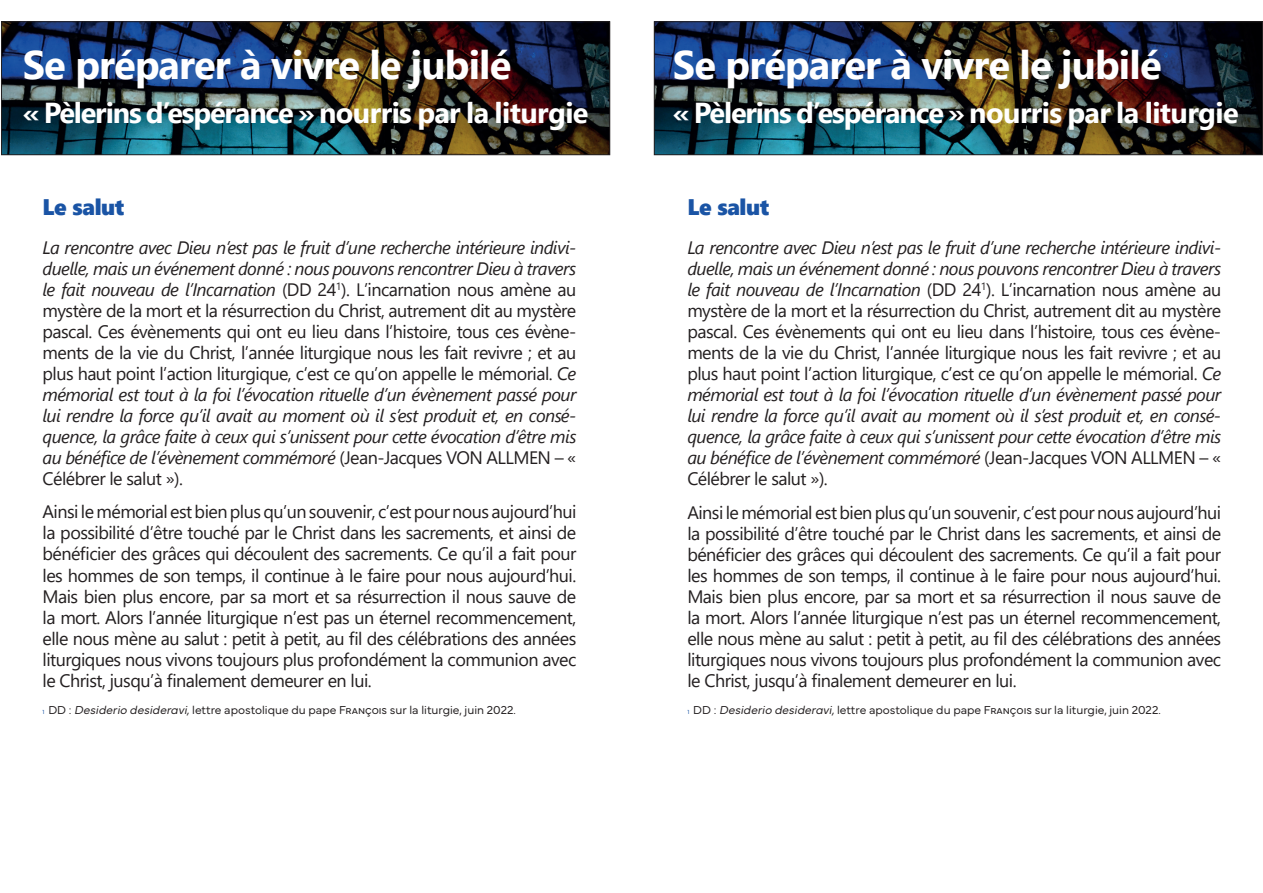
<style>
.page{position:relative;width:1263px;height:893px;background:#fff}
.page>*{position:absolute;margin:0;border:0;box-sizing:border-box;transform-origin:0 0}
.t1{font:700 39.9px "Segoe UI";letter-spacing:-.02em;color:#fff}
.t2{font:700 28.8px "Segoe UI";letter-spacing:-.03em;color:#fff}
.t3{font:22.5px "Segoe UI Black";letter-spacing:-.02em;color:#1a54a5}
.t4{font:italic 18px/21px "Segoe UI";letter-spacing:-.03em;color:#231f20;text-align:justify}
.t5{font:18px/21px "Segoe UI";letter-spacing:-.03em;color:#231f20;text-align:justify}
.t6{font:300 12px "Mundial";color:#231f20}
.s1{font-style:normal}
.s2{font-size:6.15px;color:#1a54a5}
.s3{font-style:italic}
</style>
<div class="page">
<img style="left:3px;top:23px;width:605px;height:130px">
<div style="left:1px;top:21px;width:609px;height:134px;border:1px solid #231f20"></div>
<img style="left:656px;top:23px;width:605px;height:130px">
<div style="left:654px;top:21px;width:609px;height:134px;border:1px solid #231f20"></div>
<h1 class="t1" style="left:23px;top:27px;width:490px">Se préparer à vivre le jubilé</h1>
<h2 class="t2" style="left:23px;top:85px;width:567px">« Pèlerins d’espérance » nourris par la liturgie</h2>
<p class="t3" style="left:43px;top:191px;width:83px">Le salut</p>
<p class="t4" style="left:43px;top:234px;width:535px">La rencontre avec Dieu n’est pas le fruit d’une recherche intérieure indivi&shy;duelle, mais un événement donné : nous pouvons rencontrer Dieu à travers le fait nouveau de l’Incarnation <span class="s1">(DD 24</span><sup>1</sup><span class="s1">). L’incarnation nous amène au mystère de la mort et la résurrection du Christ, autrement dit au mystère pascal. Ces évènements qui ont eu lieu dans l’histoire, tous ces évène&shy;ments de la vie du Christ, l’année liturgique nous les fait revivre ; et au plus haut point l’action liturgique, c’est ce qu’on appelle le mémorial.</span> Ce mémorial est tout à la foi l’évocation rituelle d’un évènement passé pour lui rendre la force qu’il avait au moment où il s’est produit et, en consé&shy;quence, la grâce faite à ceux qui s’unissent pour cette évocation d’être mis au bénéfice de l’évènement commémoré <span class="s1">(Jean-Jacques VON ALLMEN – « Célébrer le salut »).</span></p>
<p class="t5" style="left:43px;top:500px;width:535px">Ainsi le mémorial est bien plus qu’un souvenir, c’est pour nous aujourd’hui la possibilité d’être touché par le Christ dans les sacrements, et ainsi de bénéficier des grâces qui découlent des sacrements. Ce qu’il a fait pour les hommes de son temps, il continue à le faire pour nous aujourd’hui.<br>Mais bien plus encore, par sa mort et sa résurrection il nous sauve de la mort. Alors l’année liturgique n’est pas un éternel recommencement, elle nous mène au salut : petit à petit, au fil des célébrations des années liturgiques nous vivons toujours plus profondément la communion avec le Christ, jusqu’à finalement demeurer en lui.</p>
<p class="t6" style="left:43px;top:700px;width:475px"><span class="s2">1</span> DD : <span class="s3">Desiderio desideravi,</span> lettre apostolique du pape François sur la liturgie, juin 2022.</p>
<h1 class="t1" style="left:673px;top:27px;width:490px">Se préparer à vivre le jubilé</h1>
<h2 class="t2" style="left:673px;top:85px;width:567px">« Pèlerins d’espérance » nourris par la liturgie</h2>
<p class="t3" style="left:687px;top:191px;width:83px">Le salut</p>
<p class="t4" style="left:687px;top:234px;width:535px">La rencontre avec Dieu n’est pas le fruit d’une recherche intérieure indivi&shy;duelle, mais un événement donné : nous pouvons rencontrer Dieu à travers le fait nouveau de l’Incarnation <span class="s1">(DD 24</span><sup>1</sup><span class="s1">). L’incarnation nous amène au mystère de la mort et la résurrection du Christ, autrement dit au mystère pascal. Ces évènements qui ont eu lieu dans l’histoire, tous ces évène&shy;ments de la vie du Christ, l’année liturgique nous les fait revivre ; et au plus haut point l’action liturgique, c’est ce qu’on appelle le mémorial.</span> Ce mémorial est tout à la foi l’évocation rituelle d’un évènement passé pour lui rendre la force qu’il avait au moment où il s’est produit et, en consé&shy;quence, la grâce faite à ceux qui s’unissent pour cette évocation d’être mis au bénéfice de l’évènement commémoré <span class="s1">(Jean-Jacques VON ALLMEN – « Célébrer le salut »).</span></p>
<p class="t5" style="left:687px;top:500px;width:535px">Ainsi le mémorial est bien plus qu’un souvenir, c’est pour nous aujourd’hui la possibilité d’être touché par le Christ dans les sacrements, et ainsi de bénéficier des grâces qui découlent des sacrements. Ce qu’il a fait pour les hommes de son temps, il continue à le faire pour nous aujourd’hui.<br>Mais bien plus encore, par sa mort et sa résurrection il nous sauve de la mort. Alors l’année liturgique n’est pas un éternel recommencement, elle nous mène au salut : petit à petit, au fil des célébrations des années liturgiques nous vivons toujours plus profondément la communion avec le Christ, jusqu’à finalement demeurer en lui.</p>
<p class="t6" style="left:687px;top:700px;width:475px"><span class="s2">1</span> DD : <span class="s3">Desiderio desideravi,</span> lettre apostolique du pape François sur la liturgie, juin 2022.</p>
</div>
